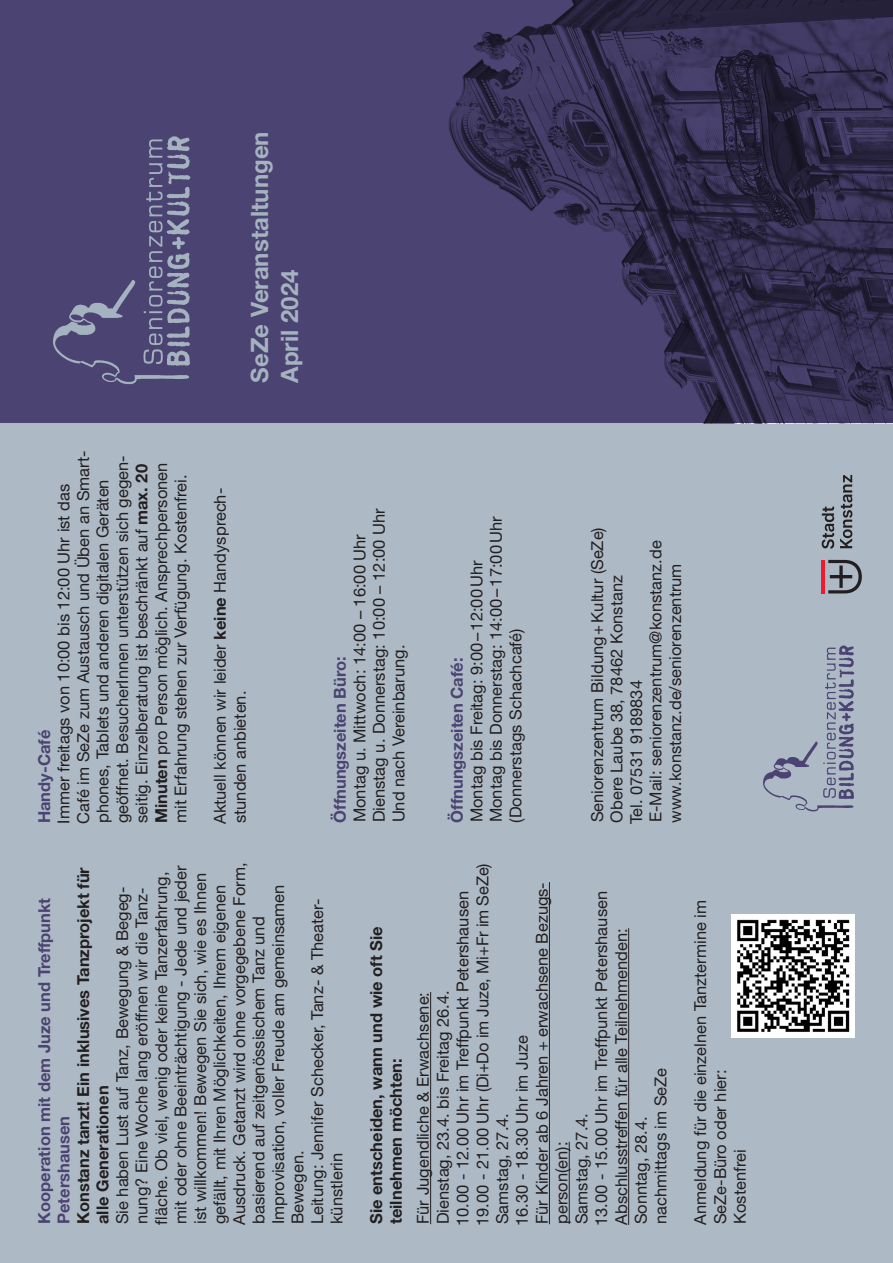
<style>
.page{position:relative;width:893px;height:1263px;background:#fff}
.page>*{position:absolute;margin:0;border:0;box-sizing:border-box;transform-origin:0 0}
.Text{font:700 24px "Helvetica Neue LT Std";color:#a4b3bf}
.Text-2{font:16.5px/19.5px "Helvetica Neue LT Std";color:#231f20}
.Text-3{font:700 16.5px/19.5px "Helvetica Neue LT Std";color:#231f20}
.Text-4{font:700 16.5px/19.5px "Helvetica Neue LT Std";color:#4b4371}
.s1{font-weight:700}
</style>
<div class="page">
<div style="left:0;top:423px;width:893px;height:840px;background:#adbac5"></div>
<svg style="left:0;top:0;width:893px;height:423px;background:#403961"></svg>
<svg style="left:822px;top:475px;width:30px;height:74px"></svg>
<svg style="left:828px;top:560px;width:34px;height:33px"></svg>
<hr style="left:822px;top:560px;width:3px;height:33px;background:#ee1b2d">
<hr style="left:430px;top:992px;width:1px;height:232px;background:#231f20">
<hr style="left:549px;top:882px;width:1px;height:342px;background:#231f20">
<hr style="left:569px;top:1142px;width:1px;height:82px;background:#231f20">
<hr style="left:628px;top:928px;width:1px;height:297px;background:#231f20">
<img style="left:731px;top:914px;width:124px;height:123px">
<img style="left:54px;top:135px;width:139px;height:253px">
<img style="left:763px;top:645px;width:92px;height:167px">
<p class="Text" style="left:245px;top:383px;width:253px;rotate:-90deg">SeZe Veranstaltungen</p>
<p class="Text" style="left:275px;top:383px;width:114px;rotate:-90deg">April 2024</p>
<p class="Text-2" style="left:54px;top:824px;width:374px;rotate:-90deg">Immer freitags von 10:00 bis 12:00 Uhr ist das<br>Café im SeZe zum Austausch und Üben an Smart-</p>
<p class="Text-2" style="left:93px;top:823px;width:369px;rotate:-90deg">phones, Tablets und anderen digitalen Geräten geöffnet. BesucherInnen unterstützen sich gegen&shy;seitig. Einzelberatung ist beschränkt auf <span class="s1">max. 20<br>Minuten</span> pro Person möglich. Ansprechpersonen mit Erfahrung stehen zur Verfügung. Kostenfrei.</p>
<p class="Text-4" style="left:34px;top:823px;width:95px;rotate:-90deg">Handy-Café</p>
<p class="Text-2" style="left:210px;top:824px;width:338px;rotate:-90deg">Aktuell können wir leider <span class="s1">keine</span> Handysprech-</p>
<p class="Text-2" style="left:230px;top:823px;width:134px;rotate:-90deg">stunden anbieten.</p>
<p class="Text-2" style="left:369px;top:822px;width:315px;rotate:-90deg">Dienstag u. Donnerstag: 10:00 – 12:00 Uhr</p>
<p class="Text-2" style="left:350px;top:822px;width:290px;rotate:-90deg">Montag u. Mittwoch: 14:00 – 16:00 Uhr</p>
<p class="Text-2" style="left:389px;top:822px;width:179px;rotate:-90deg">Und nach Vereinbarung.</p>
<p class="Text-4" style="left:330px;top:822px;width:167px;rotate:-90deg">Öffnungszeiten Büro:</p>
<p class="Text-2" style="left:486px;top:822px;width:307px;rotate:-90deg">Montag bis Donnerstag: 14:00–17:00Uhr</p>
<p class="Text-2" style="left:467px;top:822px;width:263px;rotate:-90deg">Montag bis Freitag: 9:00–12:00Uhr</p>
<p class="Text-2" style="left:506px;top:823px;width:196px;rotate:-90deg">(Donnerstags Schachcafé)</p>
<p class="Text-4" style="left:447px;top:822px;width:167px;rotate:-90deg">Öffnungszeiten Café:</p>
<p class="Text-2" style="left:587px;top:822px;width:297px;rotate:-90deg">Seniorenzentrum Bildung+Kultur (SeZe)</p>
<p class="Text-2" style="left:607px;top:824px;width:285px;rotate:-90deg">Obere Laube 38, 78462 Konstanz<br>Tel. 07531 9189834<br>E-Mail: seniorenzentrum@konstanz.de www.konstanz.de/seniorenzentrum</p>
<p class="Text-3" style="left:73px;top:1224px;width:358px;rotate:-90deg">Konstanz tanzt! Ein inklusives Tanzprojekt für alle Generationen</p>
<p class="Text-2" style="left:112px;top:1225px;width:364px;rotate:-90deg">Sie haben Lust auf Tanz, Bewegung &amp; Begeg&shy;nung? Eine Woche lang eröffnen wir die Tanz&shy;fläche. Ob viel, wenig oder keine Tanzerfahrung, mit oder ohne Beeinträchtigung - Jede und jeder ist willkommen! Bewegen Sie sich, wie es Ihnen gefällt, mit Ihren Möglichkeiten, Ihrem eigenen Ausdruck. Getanzt wird ohne vorgegebene Form, basierend auf zeitgenössischem Tanz und</p>
<p class="Text-2" style="left:268px;top:1224px;width:341px;rotate:-90deg">Improvisation, voller Freude am gemeinsamen<br>Bewegen.</p>
<p class="Text-4" style="left:34px;top:1224px;width:328px;rotate:-90deg">Kooperation mit dem Juze und Treffpunkt<br>Petershausen</p>
<p class="Text-2" style="left:307px;top:1224px;width:327px;rotate:-90deg">Leitung: Jennifer Schecker, Tanz- &amp; Theater&shy;künstlerin</p>
<p class="Text-3" style="left:366px;top:1224px;width:299px;rotate:-90deg">Sie entscheiden, wann und wie oft Sie</p>
<p class="Text-3" style="left:386px;top:1224px;width:167px;rotate:-90deg">teilnehmen möchten:</p>
<p class="Text-2" style="left:473px;top:1226px;width:364px;rotate:-90deg">19.00 - 21.00 Uhr (Di+Do im Juze, Mi+Fr im SeZe)</p>
<p class="Text-2" style="left:532px;top:1224px;width:344px;rotate:-90deg">Für Kinder ab 6 Jahren + erwachsene Bezugs&shy;person(en):</p>
<p class="Text-2" style="left:453px;top:1226px;width:337px;rotate:-90deg">10.00 - 12.00 Uhr im Treffpunkt Petershausen</p>
<p class="Text-2" style="left:591px;top:1226px;width:337px;rotate:-90deg">13.00 - 15.00 Uhr im Treffpunkt Petershausen</p>
<p class="Text-2" style="left:611px;top:1225px;width:298px;rotate:-90deg">Abschlusstreffen für alle Teilnehmenden:</p>
<p class="Text-2" style="left:413px;top:1224px;width:234px;rotate:-90deg">Für Jugendliche &amp; Erwachsene:</p>
<p class="Text-2" style="left:433px;top:1224px;width:235px;rotate:-90deg">Dienstag, 23.4. bis Freitag 26.4.</p>
<p class="Text-2" style="left:512px;top:1226px;width:192px;rotate:-90deg">16.30 - 18.30 Uhr im Juze</p>
<p class="Text-2" style="left:651px;top:1224px;width:158px;rotate:-90deg">nachmittags im SeZe</p>
<p class="Text-2" style="left:492px;top:1224px;width:113px;rotate:-90deg">Samstag, 27.4.</p>
<p class="Text-2" style="left:572px;top:1224px;width:113px;rotate:-90deg">Samstag, 27.4.</p>
<p class="Text-2" style="left:631px;top:1224px;width:109px;rotate:-90deg">Sonntag, 28.4.</p>
<p class="Text-2" style="left:690px;top:1225px;width:326px;rotate:-90deg">Anmeldung für die einzelnen Tanztermine im<br>SeZe-Büro oder hier:</p>
<p class="Text-2" style="left:730px;top:1224px;width:76px;rotate:-90deg">Kostenfrei</p>
</div>
